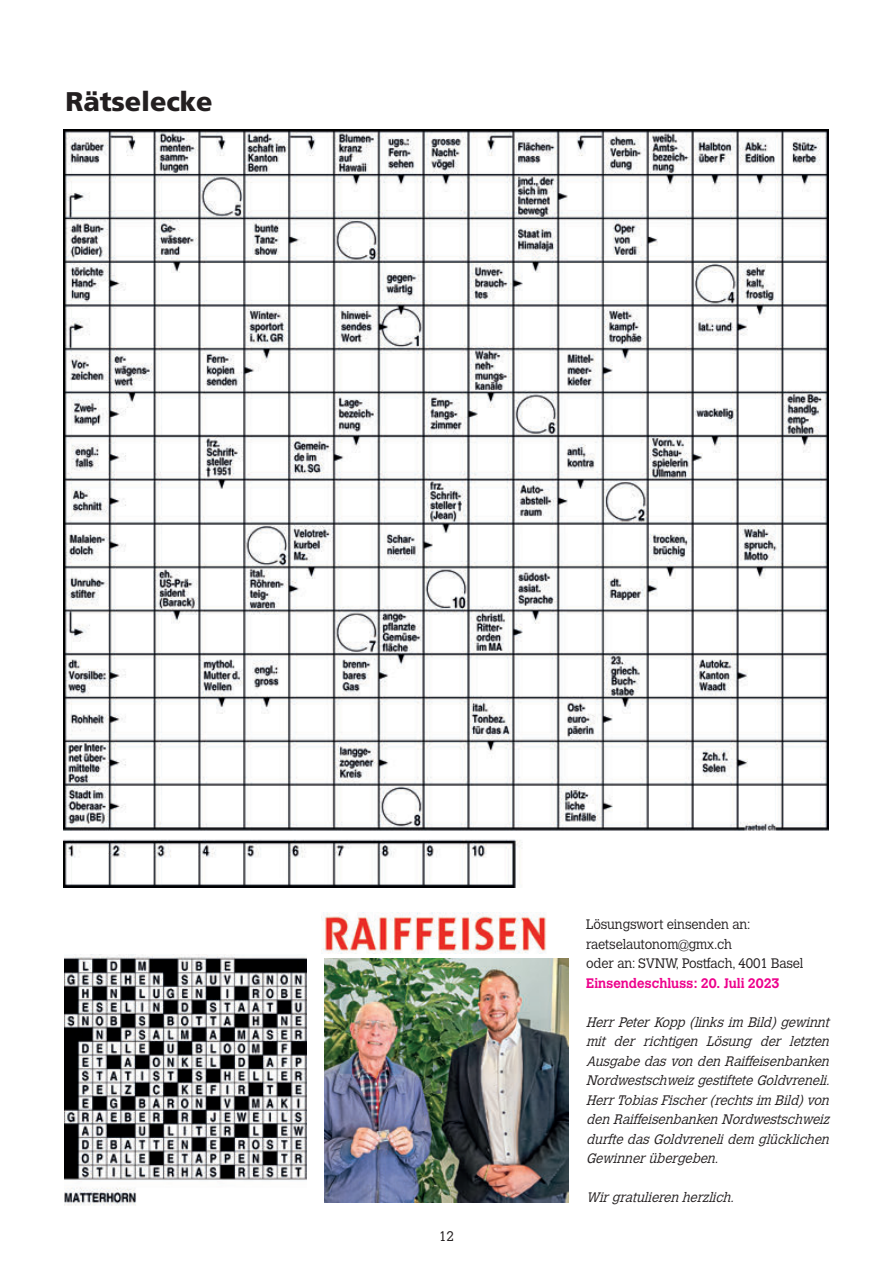
<style>
.page{position:relative;width:893px;height:1263px;background:#fff}
.page>*{position:absolute;margin:0;border:0;box-sizing:border-box;transform-origin:0 0}
.t1{font:900 27px "Frutiger";letter-spacing:-.005em;color:#231f20}
.t2{font:italic 300 13.65px/19.5px "Calvert";color:#231f20;text-align:justify;scale:.95 1}
.t3{font:300 13.65px/19.5px "Calvert";letter-spacing:-.01em;color:#231f20;scale:.95 1}
.t4{font:700 13.65px "Calvert";letter-spacing:.005em;color:#ed028c;scale:.95 1}
</style>
<div class="page">
<img style="left:64px;top:955px;width:242px;height:251px">
<img style="left:322px;top:912px;width:224px;height:41px">
<img style="left:64px;top:129px;width:765px;height:759px">
<img style="left:325px;top:959px;width:243px;height:243px">
<h1 class="t1" style="left:65px;top:86px;width:149px">Rätselecke</h1>
<p class="t3" style="left:439px;top:1227px;width:17px">12</p>
<p class="t3" style="left:586px;top:915px;width:230px">Lösungswort einsenden an: raetselautonom@gmx.ch<br>oder an: SVNW, Postfach, 4001 Basel</p>
<p class="t4" style="left:586px;top:974px;width:205px">Einsendeschluss: 20. Juli 2023</p>
<p class="t2" style="left:586px;top:1012px;width:262px">HerrPeterKopp(linksim Bild)gewinnt mit der richtigen Lösung der letzten AusgabedasvondenRaiffeisenbanken NordwestschweizgestifteteGoldvreneli.<br>HerrTobiasFischer(rechtsim Bild)von denRaiffeisenbankenNordwestschweiz durftedasGoldvrenelidem glücklichen Gewinnerübergeben.</p>
<p class="t2" style="left:586px;top:1188px;width:161px">Wirgratulierenherzlich.</p>
</div>
